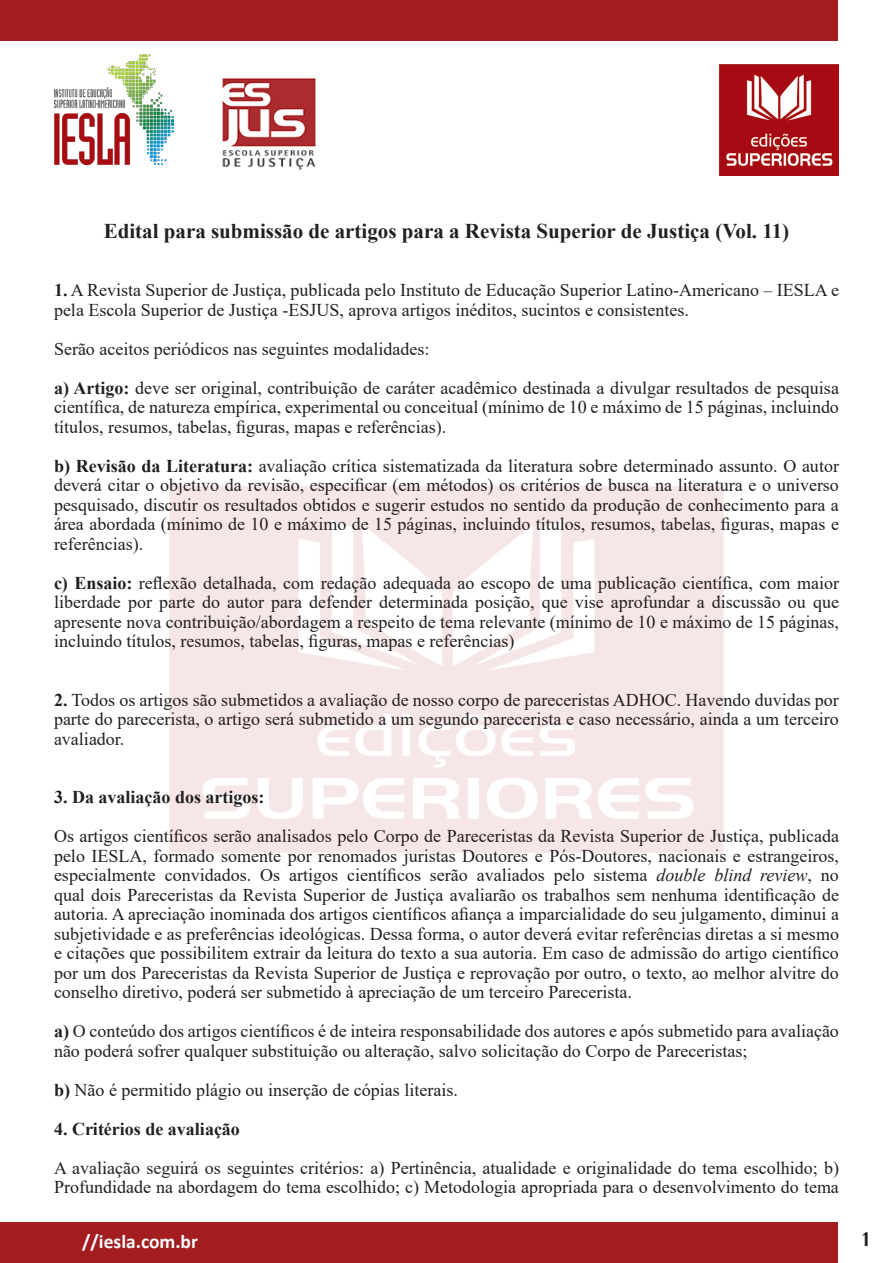
<style>
.page{position:relative;width:893px;height:1263px;background:#fff}
.page>*{position:absolute;margin:0;border:0;box-sizing:border-box;transform-origin:0 0}
.t1{font:700 21px "Times New Roman";color:#231f20}
.t2{font:700 21px "Philosopher";color:#231f20}
.t3{font:700 19.5px "Calibri";color:#fff}
.t4{font:18px/19.5px "Times New Roman";color:#231f20;text-align:justify}
.t5{font:700 18px "Times New Roman";color:#231f20}
.s1{font-weight:700}
.s2{font-style:italic}
</style>
<div class="page">
<img style="left:720px;top:65px;width:119px;height:110px">
<img style="left:54px;top:54px;width:119px;height:111px">
<div style="left:0;top:1222px;width:893px;height:41px;background:#a31d20"></div>
<div style="left:0;top:0;width:893px;height:40px;background:#a31d20"></div>
<div style="left:839px;top:1209px;width:54px;height:54px;background:#fff"></div>
<div style="left:839px;top:0;width:54px;height:54px;background:#fff"></div>
<img style="left:222px;top:78px;width:94px;height:92px">
<p class="t1" style="left:104px;top:216px;width:687px">Edital para submissão de artigos para a Revista Superior de Justiça (Vol. 11)</p>
<p class="t4" style="left:54px;top:280px;width:786px"><span class="s1">1.</span> A Revista Superior de Justiça, publicada pelo Instituto de Educação Superior Latino-Americano – IESLA e pela Escola Superior de Justiça -ESJUS, aprova artigos inéditos, sucintos e consistentes.</p>
<p class="t4" style="left:54px;top:338px;width:377px">Serão aceitos periódicos nas seguintes modalidades:</p>
<p class="t4" style="left:54px;top:377px;width:786px"><span class="s1">a) Artigo:</span> deve ser original, contribuição de caráter acadêmico destinada a divulgar resultados de pesquisa científica, de natureza empírica, experimental ou conceitual (mínimo de 10 e máximo de 15 páginas, incluindo títulos, resumos, tabelas, figuras, mapas e referências).</p>
<p class="t4" style="left:54px;top:455px;width:786px"><span class="s1">b) Revisão da Literatura:</span> avaliação crítica sistematizada da literatura sobre determinado assunto. O autor deverá citar o objetivo da revisão, especificar (em métodos) os critérios de busca na literatura e o universo pesquisado, discutir os resultados obtidos e sugerir estudos no sentido da produção de conhecimento para a área abordada (mínimo de 10 e máximo de 15 páginas, incluindo títulos, resumos, tabelas, figuras, mapas e referências).</p>
<p class="t4" style="left:54px;top:572px;width:786px"><span class="s1">c) Ensaio:</span> reflexão detalhada, com redação adequada ao escopo de uma publicação científica, com maior liberdade por parte do autor para defender determinada posição, que vise aprofundar a discussão ou que apresente nova contribuição/abordagem a respeito de tema relevante (mínimo de 10 e máximo de 15 páginas, incluindo títulos, resumos, tabelas, figuras, mapas e referências)</p>
<p class="t4" style="left:54px;top:689px;width:786px"><span class="s1">2.</span> Todos os artigos são submetidos a avaliação de nosso corpo de pareceristas ADHOC. Havendo duvidas por parte do parecerista, o artigo será submetido a um segundo parecerista e caso necessário, ainda a um terceiro avaliador.</p>
<p class="t5" style="left:54px;top:784px;width:212px">3. Da avaliação dos artigos:</p>
<p class="t4" style="left:54px;top:826px;width:786px">Os artigos científicos serão analisados pelo Corpo de Pareceristas da Revista Superior de Justiça, publicada pelo IESLA, formado somente por renomados juristas Doutores e Pós-Doutores, nacionais e estrangeiros, especialmente convidados. Os artigos científicos serão avaliados pelo sistema <span class="s2">double blind review</span>, no qual dois Pareceristas da Revista Superior de Justiça avaliarão os trabalhos sem nenhuma identificação de autoria. A apreciação inominada dos artigos científicos afiança a imparcialidade do seu julgamento, diminui a subjetividade e as preferências ideológicas. Dessa forma, o autor deverá evitar referências diretas a si mesmo e citações que possibilitem extrair da leitura do texto a sua autoria. Em caso de admissão do artigo científico por um dos Pareceristas da Revista Superior de Justiça e reprovação por outro, o texto, ao melhor alvitre do conselho diretivo, poderá ser submetido à apreciação de um terceiro Parecerista.</p>
<p class="t4" style="left:54px;top:1021px;width:786px"><span class="s1">a)</span> O conteúdo dos artigos científicos é de inteira responsabilidade dos autores e após submetido para avaliação não poderá sofrer qualquer substituição ou alteração, salvo solicitação do Corpo de Pareceristas;</p>
<p class="t4" style="left:54px;top:1079px;width:405px"><span class="s1">b)</span> Não é permitido plágio ou inserção de cópias literais.</p>
<p class="t5" style="left:54px;top:1116px;width:187px">4. Critérios de avaliação</p>
<p class="t4" style="left:54px;top:1157px;width:786px">A avaliação seguirá os seguintes critérios: a) Pertinência, atualidade e originalidade do tema escolhido; b)<br>Profundidade na abordagem do tema escolhido; c) Metodologia apropriada para o desenvolvimento do tema</p>
<p class="t3" style="left:82px;top:1228px;width:117px">//iesla.com.br</p>
<p class="t2" style="left:863px;top:1228px;width:8px">1</p>
</div>
